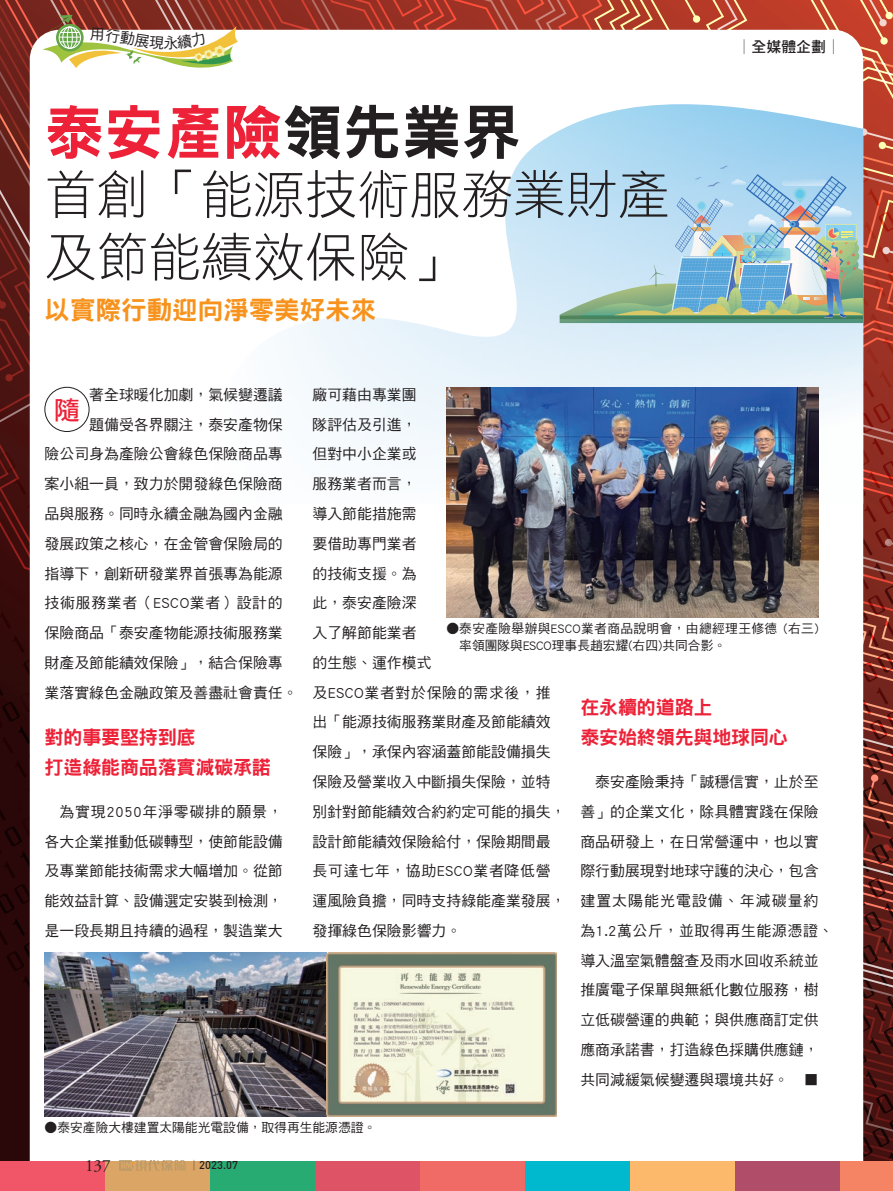
<style>
.page{position:relative;width:893px;height:1191px;background:#fff}
.page>*{position:absolute;margin:0;border:0;box-sizing:border-box;transform-origin:0 0}
.大標{font:59.55px "DF Hei Std W9";color:#ed2137}
.大標-2{font:52.05px/62.6px "DF Hei Std W3";color:#231f20}
.副標{font:25.5px "DF Hei Std W9";color:#f7931d}
.t1{font:25.5px "DF Hei Std W7";color:#ed2137}
.小標-2行標{font:19.2px/29.7px "DF Hei Std W9";letter-spacing:-.015em;color:#ed2137}
.t2{font:17.1px "Adobe Garamond Pro";color:#231f20}
.本文{font:14.85px/29.7px "DF Hei Std W5";color:#231f20;text-align:justify}
.本文-2{font:14.85px "DF Hei Std W5";letter-spacing:.04em;color:#231f20}
.本文-3{font:14.85px "DF Hei Std W5";letter-spacing:.045em;color:#231f20}
.本文-4{font:14.85px "DF Hei Std W5";letter-spacing:.07em;color:#231f20}
.t3{font:14.85px "DF Hei Std W7";color:#231f20}
.圖說{font:12.75px/17px "DF Hei Std W5";letter-spacing:.025em;color:#231f20}
.圖說-2{font:12.75px "DF Hei Std W5";color:#231f20}
.t4{font:500 11.1px "DIN";color:#231f20}
.s1{color:#231f20}
.s2{font-family:"DF Hei Std W7";font-weight:400;font-size:10.65px}
</style>
<div class="page">
<img style="left:0;top:0;width:893px;height:1191px">
<p class="大標" style="left:45px;top:100px;width:478px">泰安產險<span class="s1">領先業界</span></p>
<p class="大標-2" style="left:45px;top:162px;width:627px">首創「能源技術服務業財產及節能績效保險「</p>
<p class="副標" style="left:45px;top:296px;width:333px">以實際行動迎向淨零美好未來</p>
<p class="t3" style="left:737px;top:39px;width:106px">│全媒體企劃│</p>
<p class="本文" style="left:89px;top:379px;width:195px">著全球暖化加劇，氣候變遷議</p>
<p class="本文" style="left:89px;top:409px;width:195px">題備受各界關注，泰安產物保</p>
<p class="本文" style="left:45px;top:439px;width:240px">險公司身為產險公會綠色保險商品專</p>
<p class="本文" style="left:45px;top:469px;width:240px">案小組一員，致力於開發綠色保險商</p>
<p class="本文" style="left:45px;top:498px;width:240px">品與服務。同時永續金融為國內金融</p>
<p class="本文" style="left:45px;top:528px;width:240px">發展政策之核心，在金管會保險局的</p>
<p class="本文" style="left:45px;top:558px;width:240px">指導下，創新研發業界首張專為能源</p>
<p class="本文-3" style="left:45px;top:595px;width:240px">技術服務業者（ESCO業者）設計的</p>
<p class="本文" style="left:45px;top:617px;width:240px">保險商品「泰安產物能源技術服務業</p>
<p class="本文" style="left:45px;top:647px;width:240px">財產及節能績效保險」，結合保險專</p>
<p class="本文" style="left:45px;top:677px;width:254px">業落實綠色金融政策及善盡社會責任。</p>
<p class="小標-2行標" style="left:45px;top:721px;width:228px">對的事要堅持到底<br>打造綠能商品落實減碳承諾</p>
<p class="本文" style="left:45px;top:796px;width:240px;text-indent:15px">為實現2050年淨零碳排的願景，各大企業推動低碳轉型，使節能設備及專業節能技術需求大幅增加。從節能效益計算、設備選定安裝到檢測，是一段長期且持續的過程，製造業大</p>
<p class="t1" style="left:54px;top:395px;width:26px">隨</p>
<p class="本文" style="left:313px;top:379px;width:254px;text-align:left">廠可藉由專業團<br>隊評估及引進，<br>但對中小企業或<br>服務業者而言，<br>導入節能措施需<br>要借助專門業者<br>的技術支援。為<br>此，泰安產險深<br>入了解節能業者<br>的生態、運作模式<br>及ESCO業者對於保險的需求後，推出「能源技術服務業財產及節能績效保險」，承保內容涵蓋節能設備損失保險及營業收入中斷損失保險，並特別針對節能績效合約約定可能的損失，設計節能績效保險給付，保險期間最長可達七年，協助ESCO業者降低營運風險負擔，同時支持綠能產業發展，發揮綠色保險影響力。</p>
<p class="圖說" style="left:459px;top:620px;width:320px;text-indent:-13px">●泰安產險舉辦與ESCO業者商品說明會，由總經理王修德率領團隊與ESCO理事長趙宏耀(右四)共同合影。</p>
<p class="圖說-2" style="left:783px;top:621px;width:37px">(右三(</p>
<p class="小標-2行標" style="left:580px;top:692px;width:209px">在永續的道路上<br>泰安始終領先與地球同心</p>
<p class="本文" style="left:595px;top:766px;width:225px">泰安產險秉持「誠穩信實，止於至</p>
<p class="本文" style="left:580px;top:796px;width:240px">善」的企業文化，除具體實踐在保險</p>
<p class="本文" style="left:580px;top:826px;width:240px">商品研發上，在日常營運中，也以實</p>
<p class="本文" style="left:580px;top:856px;width:240px">際行動展現對地球守護的決心，包含</p>
<p class="本文-4" style="left:580px;top:892px;width:240px">建置太陽能光電設備、年減碳量約</p>
<p class="本文-2" style="left:580px;top:922px;width:254px">為1.2萬公斤，並取得再生能源憑證、</p>
<p class="本文" style="left:580px;top:945px;width:240px">導入溫室氣體盤查及雨水回收系統並</p>
<p class="本文" style="left:580px;top:975px;width:240px">推廣電子保單與無紙化數位服務，樹</p>
<p class="本文" style="left:580px;top:1004px;width:240px">立低碳營運的典範；與供應商訂定供</p>
<p class="本文" style="left:580px;top:1034px;width:240px">應商承諾書，打造綠色採購供應鏈，</p>
<p class="本文" style="left:804px;top:1064px;width:16px">■</p>
<p class="本文" style="left:580px;top:1064px;width:210px">共同減緩氣候變遷與環境共好。</p>
<p class="圖說-2" style="left:45px;top:1120px;width:333px">●泰安產險大樓建置太陽能光電設備，取得再生能源憑證。</p>
<p class="t2" style="left:85px;top:1155px;width:27px">137</p>
<p class="t4" style="left:189px;top:1158px;width:51px"><span class="s2">│</span>2023.07</p>
</div>
